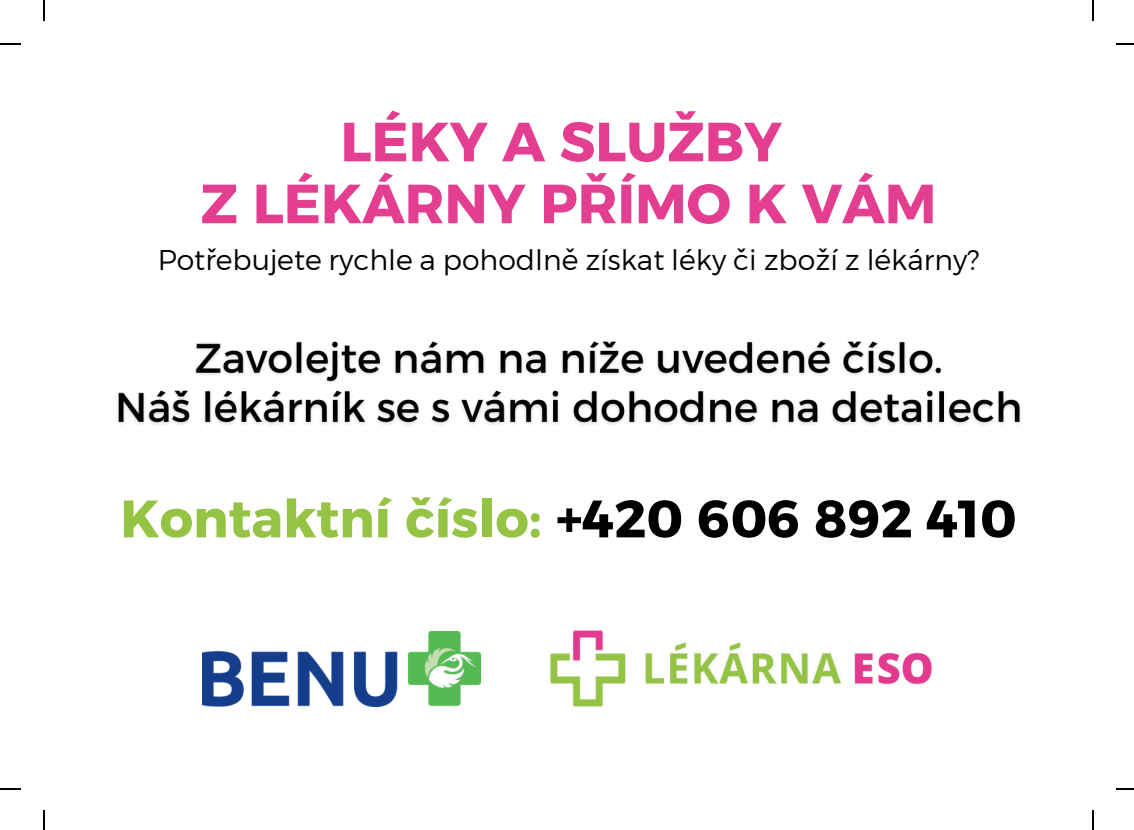
<style>
.page{position:relative;width:1134px;height:830px;background:#fff}
.page>*{position:absolute;margin:0;border:0;box-sizing:border-box;transform-origin:0 0}
.t1{font:55px/62px "Kief Montaser Bold";color:#e43e91;text-align:center}
.t2{font:52.5px "Kief Montaser Bold";color:#95c445}
.t3{font:28.25px "Kief Montaser Light";color:#000}
.s1{color:#000}
</style>
<div class="page">
<img style="left:117px;top:341px;width:904px;height:84px">
<img style="left:550px;top:630px;width:382px;height:77px">
<img style="left:202px;top:631px;width:278px;height:75px">
<hr style="left:43px;top:0;width:2px;height:21px;background:#000">
<hr style="left:0;top:43px;width:21px;height:2px;background:#000">
<hr style="left:1091px;top:0;width:2px;height:21px;background:#000">
<svg style="left:1116px;top:43px;width:17px;height:2px"></svg>
<svg style="left:43px;top:810px;width:2px;height:19px"></svg>
<svg style="left:0;top:788px;width:21px;height:1px"></svg>
<svg style="left:1092px;top:810px;width:1px;height:19px"></svg>
<svg style="left:1116px;top:788px;width:17px;height:1px"></svg>
<h1 class="t1" style="left:201px;top:111px;width:737px">LÉKY A SLUŽBY<br>Z LÉKÁRNY PŘÍMO K VÁM</h1>
<p class="t3" style="left:158px;top:239px;width:822px">Potřebujete rychle a pohodlně získat léky či zboží z lékárny?</p>
<h2 class="t2" style="left:120px;top:488px;width:897px">Kontaktní číslo: <span class="s1">+420 606 892 410</span></h2>
</div>
